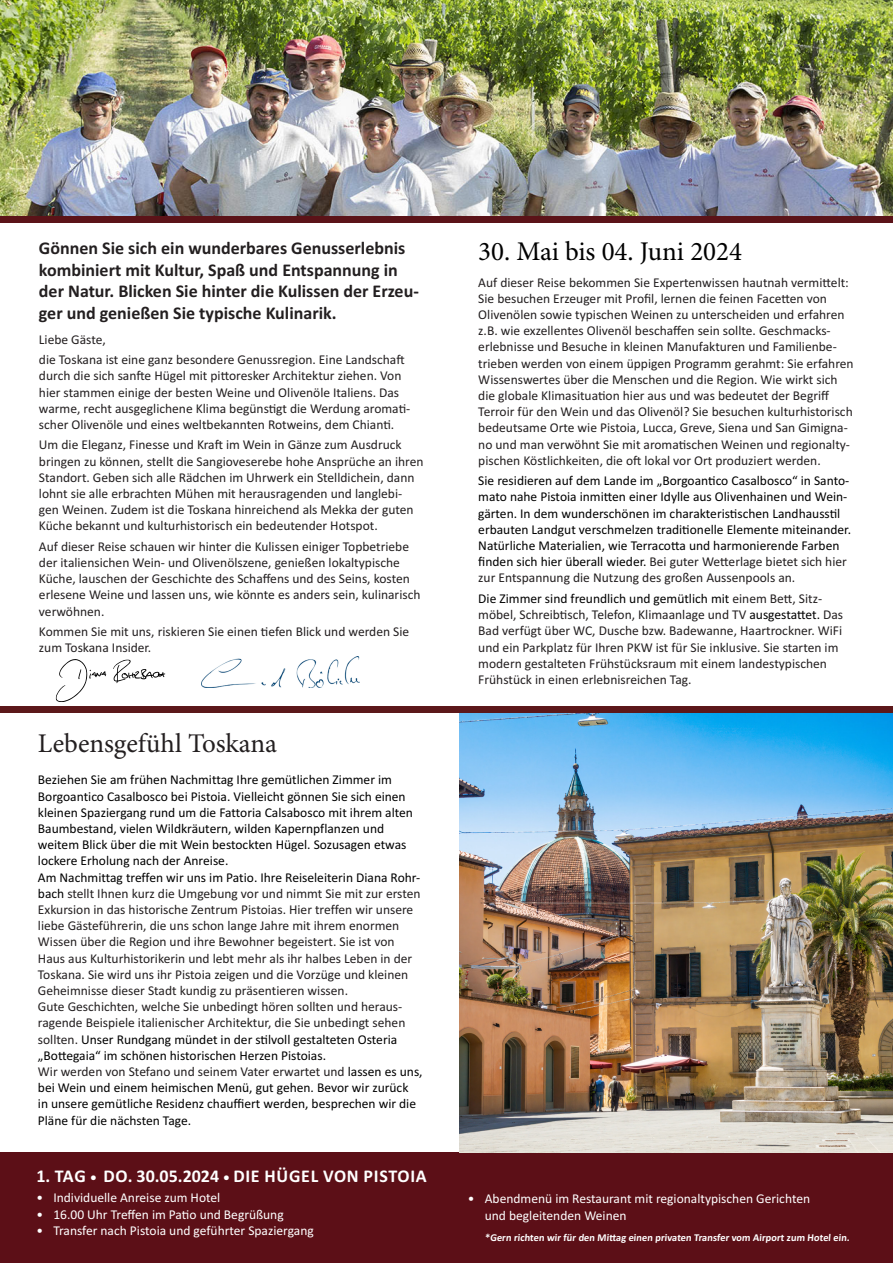
<style>
.page{position:relative;width:893px;height:1263px;background:#fff}
.page>*{position:absolute;margin:0;border:0;box-sizing:border-box;transform-origin:0 0}
.t1{font:27px "Minion Pro";color:#000}
.t2{font:27px "Minion Pro";color:#231f20}
.t3{font:700 18px/21.6px "Calibri";color:#231f20}
.Leistungen{font:700 18px "Calibri";letter-spacing:.04em;color:#fff}
.t4{font:13.5px/16.2px "Calibri";color:#231f20}
.t5{font:13.5px/16.2px "Calibri";color:#000}
.t6{font:13.5px/16.2px "Calibri";color:#fff}
.t7{font:700 10.5px "Calibri";color:#fff}
.s1{color:#000}
.s2{color:#231f20}
.s3{font-size:13.5px}
</style>
<div class="page">
<img style="left:0;top:0;width:893px;height:216px">
<div style="left:0;top:1152px;width:893px;height:111px;background:#5c0f17"></div>
<div style="left:0;top:216px;width:893px;height:6px;background:#5b1318"></div>
<img style="left:459px;top:713px;width:434px;height:439px">
<div style="left:0;top:706px;width:893px;height:7px;background:#5c181a"></div>
<img style="left:202px;top:656px;width:157px;height:32px">
<svg style="left:113px;top:659px;width:53px;height:25px"></svg>
<svg style="left:56px;top:659px;width:50px;height:43px"></svg>
<p class="t3" style="left:39px;top:236px;width:381px">Gönnen Sie sich ein wunderbares Genusserlebnis kombiniert mit Kultur, Spaß und Entspannung in der Natur. Blicken Sie hinter die Kulissen der Erzeu&shy;ger und genießen Sie typische Kulinarik.</p>
<p class="t4" style="left:39px;top:331px;width:68px">Liebe Gäste,</p>
<p class="t4" style="left:39px;top:351px;width:373px">die Toskana ist eine ganz besondere Genussregion. Eine Landschaft durch die sich sanfte Hügel mit pittoresker Architektur ziehen. Von hier stammen einige der besten Weine und Olivenöle Italiens. Das warme, recht ausgeglichene Klima begünstigt die Werdung aromati&shy;scher Olivenöle und eines weltbekannten Rotweins, dem Chianti.</p>
<p class="t4" style="left:39px;top:436px;width:386px">Um die Eleganz, Finesse und Kraft im Wein in Gänze zum Ausdruck bringen zu können, stellt die Sangioveserebe hohe Ansprüche an ihren Standort. Geben sich alle Rädchen im Uhrwerk ein Stelldichein, dann lohnt sie alle erbrachten Mühen mit herausragenden und langlebi&shy;gen Weinen. Zudem ist die Toskana hinreichend als Mekka der guten Küche bekannt und kulturhistorisch ein bedeutender Hotspot.</p>
<p class="t4" style="left:39px;top:538px;width:383px">Auf dieser Reise schauen wir hinter die Kulissen einiger Topbetriebe der italiensichen Wein- und Olivenölszene, genießen lokaltypische Küche, lauschen der Geschichte des Schaffens und des Seins, kosten erlesene Weine und lassen uns, wie könnte es anders sein, kulinarisch verwöhnen.</p>
<p class="t4" style="left:39px;top:623px;width:372px">Kommen Sie mit uns, riskieren Sie einen tiefen Blick und werden Sie zum Toskana Insider.</p>
<p class="t2" style="left:38px;top:727px;width:241px">Lebensgefühl Toskana</p>
<p class="t5" style="left:38px;top:771px;width:377px">Beziehen Sie am frühen Nachmittag Ihre gemütlichen Zimmer im Borgoantico Casalbosco bei Pistoia. Vielleicht gönnen Sie sich einen kleinen Spaziergang rund um die Fattoria Calsabosco mit ihrem alten Baumbestand, vielen Wildkräutern, wilden Kapernpflanzen und weitem Blick über die mit Wein bestockten Hügel. Sozusagen etwas lockere Erholung nach der Anreise.</p>
<p class="t4" style="left:38px;top:869px;width:384px"><span class="s1">Am Nachmittag treffen wir uns im Patio. Ihre Reiseleiterin Diana Rohr&shy;bach</span> stellt Ihnen kurz die Umgebung vor und nimmt Sie mit zur ersten Exkursion in das historische Zentrum Pistoias. Hier treffen wir unsere liebe Gästeführerin, die uns schon lange Jahre mit ihrem enormen Wissen über die Region und ihre Bewohner begeistert. Sie ist von Haus aus Kulturhistorikerin und lebt mehr als ihr halbes Leben in der Toskana. Sie wird uns ihr Pistoia zeigen und die Vorzüge und kleinen Geheimnisse dieser Stadt kundig zu präsentieren wissen.<br>Gute Geschichten, welche Sie unbedingt hören sollten und heraus&shy;ragende Beispiele italienischer Architektur, die Sie unbedingt sehen sollten. <span class="s1">Unser Rundgang mündet in der stilvoll gestalteten Osteria „Bottegaia“ im schönen historischen Herzen Pistoias.</span></p>
<p class="t5" style="left:38px;top:1063px;width:386px"><span class="s2">Wir werden von Stefano und seinem Vater erwartet und</span> lassen es uns, bei Wein und einem heimischen Menü, gut gehen. Bevor wir zurück<br>in unsere gemütliche Residenz chauffiert werden, besprechen wir die Pläne für die nächsten Tage.</p>
<p class="Leistungen" style="left:36px;top:1163px;width:392px">1. TAG <span class="s3">•</span> DO. 30.05.2024 <span class="s3">•</span> DIE HÜGEL VON PISTOIA</p>
<p class="t6" style="left:36px;top:1189px;width:185px">• Individuelle Anreise zum Hotel</p>
<p class="t6" style="left:36px;top:1205px;width:249px">• 16.00 Uhr Treffen im Patio und Begrüßung</p>
<p class="t6" style="left:36px;top:1222px;width:279px">• Transfer nach Pistoia und geführter Spaziergang</p>
<p class="t1" style="left:478px;top:235px;width:265px">30. Mai bis 04. Juni 2024</p>
<p class="t4" style="left:478px;top:274px;width:377px">Auf dieser Reise bekommen Sie Expertenwissen hautnah vermittelt:<br>Sie besuchen Erzeuger mit Profil, lernen die feinen Facetten von Olivenölen sowie typischen Weinen zu unterscheiden und erfahren z.B. wie exzellentes Olivenöl beschaffen sein sollte. Geschmacks&shy;erlebnisse und Besuche in kleinen Manufakturen und Familienbe&shy;trieben werden von einem üppigen Programm gerahmt: Sie erfahren Wissenswertes über die Menschen und die Region. Wie wirkt sich die globale Klimasituation hier aus und was bedeutet der Begriff Terroir für den Wein und das Olivenöl? Sie besuchen kulturhistorisch bedeutsame Orte wie Pistoia, Lucca, Greve, Siena und San Gimigna&shy;no und man verwöhnt Sie mit aromatischen Weinen und regionalty&shy;pischen Köstlichkeiten, die oft lokal vor Ort produziert werden.</p>
<p class="t5" style="left:478px;top:472px;width:374px">Sie residieren auf dem Lande im „Borgoantico Casalbosco“ in Santo&shy;mato nahe Pistoia inmitten einer Idylle aus Olivenhainen und Wein&shy;gärten. In dem wunderschönen im charakteristischen Landhausstil erbauten Landgut verschmelzen traditionelle Elemente miteinander.<br>Natürliche Materialien, wie Terracotta und harmonierende Farben finden sich hier überall wieder. <span class="s2">Bei guter Wetterlage bietet sich hier zur Entspannung die Nutzung des großen Aussenpools an.</span></p>
<p class="t4" style="left:478px;top:590px;width:366px"><span class="s1">Die Zimmer sind freundlich und gemütlich mit</span> einem Bett, Sitz&shy;möbel, Schreibtisch, Telefon, Klimaanlage und TV <span class="s1">ausgestattet.</span> Das Bad verfügt über WC, Dusche bzw. Badewanne, Haartrockner. WiFi und ein Parkplatz für Ihren PKW ist für Sie inklusive. Sie starten im modern gestalteten Frühstücksraum mit einem landestypischen Frühstück in einen erlebnisreichen Tag.</p>
<p class="t6" style="left:485px;top:1190px;width:327px;text-indent:-17px">• Abendmenü im Restaurant mit regionaltypischen Gerichten und begleitenden Weinen</p>
<p class="t7" style="left:485px;top:1230px;width:367px">*Gern richten wir für den Mittag einen privaten Transfer vom Airport zum Hotel ein.</p>
</div>
